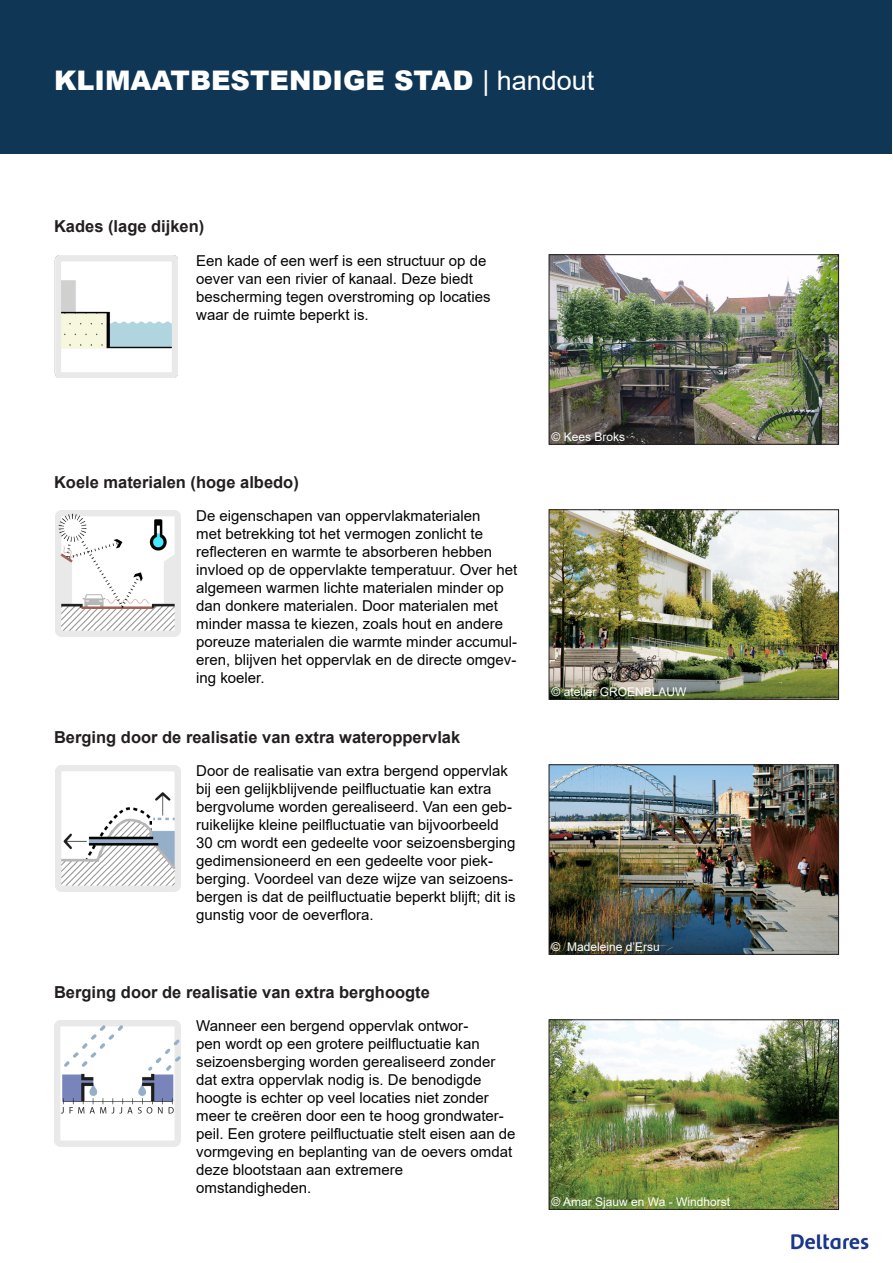
<style>
.page{position:relative;width:893px;height:1263px;background:#fff}
.page>*{position:absolute;margin:0;border:0;box-sizing:border-box;transform-origin:0 0}
.t1{font:900 27px "Arial";color:#fff}
.t2{font:700 16.5px "Arial";color:#231f20}
.t3{font:15px/18px "Arial";color:#040503}
.t4{font:12px "Arial";color:#fff}
.s1{font-weight:400}
</style>
<div class="page">
<img style="left:791px;top:1234px;width:78px;height:16px">
<img style="left:551px;top:256px;width:286px;height:186px">
<div style="left:549px;top:254px;width:290px;height:190px;border:1px solid #231f20"></div>
<img style="left:551px;top:511px;width:286px;height:186px">
<div style="left:549px;top:509px;width:290px;height:190px;border:1px solid #231f20"></div>
<img style="left:551px;top:766px;width:286px;height:186px">
<div style="left:549px;top:764px;width:290px;height:190px;border:1px solid #231f20"></div>
<img style="left:551px;top:1021px;width:286px;height:186px">
<div style="left:549px;top:1019px;width:290px;height:190px;border:1px solid #231f20"></div>
<div style="left:1px;top:1px;width:891px;height:153px;background:#103655"></div>
<img style="left:55px;top:765px;width:126px;height:126px">
<img style="left:55px;top:510px;width:126px;height:126px">
<img style="left:55px;top:1020px;width:125px;height:126px">
<img style="left:55px;top:255px;width:123px;height:122px">
<p class="t1" style="left:54px;top:61px;width:542px">KLIMAATBESTENDIGE STAD <span class="s1">| handout</span></p>
<p class="t2" style="left:54px;top:215px;width:152px">Kades (lage dijken)</p>
<p class="t3" style="left:196px;top:251px;width:296px">Een kade of een werf is een structuur op de oever van een rivier of kanaal. Deze biedt bescherming tegen overstroming op locaties waar de ruimte beperkt is.</p>
<p class="t2" style="left:54px;top:470px;width:246px">Koele materialen (hoge albedo)</p>
<p class="t3" style="left:196px;top:506px;width:323px">De eigenschapen van oppervlakmaterialen<br>met betrekking tot het vermogen zonlicht te reflecteren en warmte te absorberen hebben invloed op de oppervlakte temperatuur. Over het algemeen warmen lichte materialen minder op dan donkere materialen. Door materialen met minder massa te kiezen, zoals hout en andere poreuze materialen die warmte minder accumul&shy;eren, blijven het oppervlak en de directe omgev&shy;ing koeler.</p>
<p class="t2" style="left:54px;top:725px;width:408px">Berging door de realisatie van extra wateroppervlak</p>
<p class="t3" style="left:196px;top:761px;width:321px">Door de realisatie van extra bergend oppervlak bij een gelijkblijvende peilfluctuatie kan extra bergvolume worden gerealiseerd. Van een geb&shy;ruikelijke kleine peilfluctuatie van bijvoorbeeld 30 cm wordt een gedeelte voor seizoensberging gedimensioneerd en een gedeelte voor piek-</p>
<p class="t3" style="left:196px;top:869px;width:321px">berging. Voordeel van deze wijze van seizoens&shy;bergen is dat de peilfluctuatie beperkt blijft; dit is gunstig voor de oeverflora.</p>
<p class="t2" style="left:54px;top:980px;width:377px">Berging door de realisatie van extra berghoogte</p>
<p class="t3" style="left:196px;top:1016px;width:321px">Wanneer een bergend oppervlak ontwor-<br>pen wordt op een grotere peilfluctuatie kan seizoensberging worden gerealiseerd zonder dat extra oppervlak nodig is. De benodigde hoogte is echter op veel locaties niet zonder meer te creëren door een te hoog grondwater&shy;peil. Een grotere peilfluctuatie stelt eisen aan de vormgeving en beplanting van de oevers omdat deze blootstaan aan extremere</p>
<p class="t3" style="left:196px;top:1178px;width:117px">omstandigheden.</p>
<p class="t4" style="left:552px;top:429px;width:75px">© Kees Broks</p>
<p class="t4" style="left:552px;top:684px;width:136px">© atelier GROENBLAUW</p>
<p class="t4" style="left:552px;top:938px;width:110px">© Madeleine d’Ersu</p>
<p class="t4" style="left:552px;top:1194px;width:180px">© Amar Sjauw en Wa - Windhorst</p>
</div>
